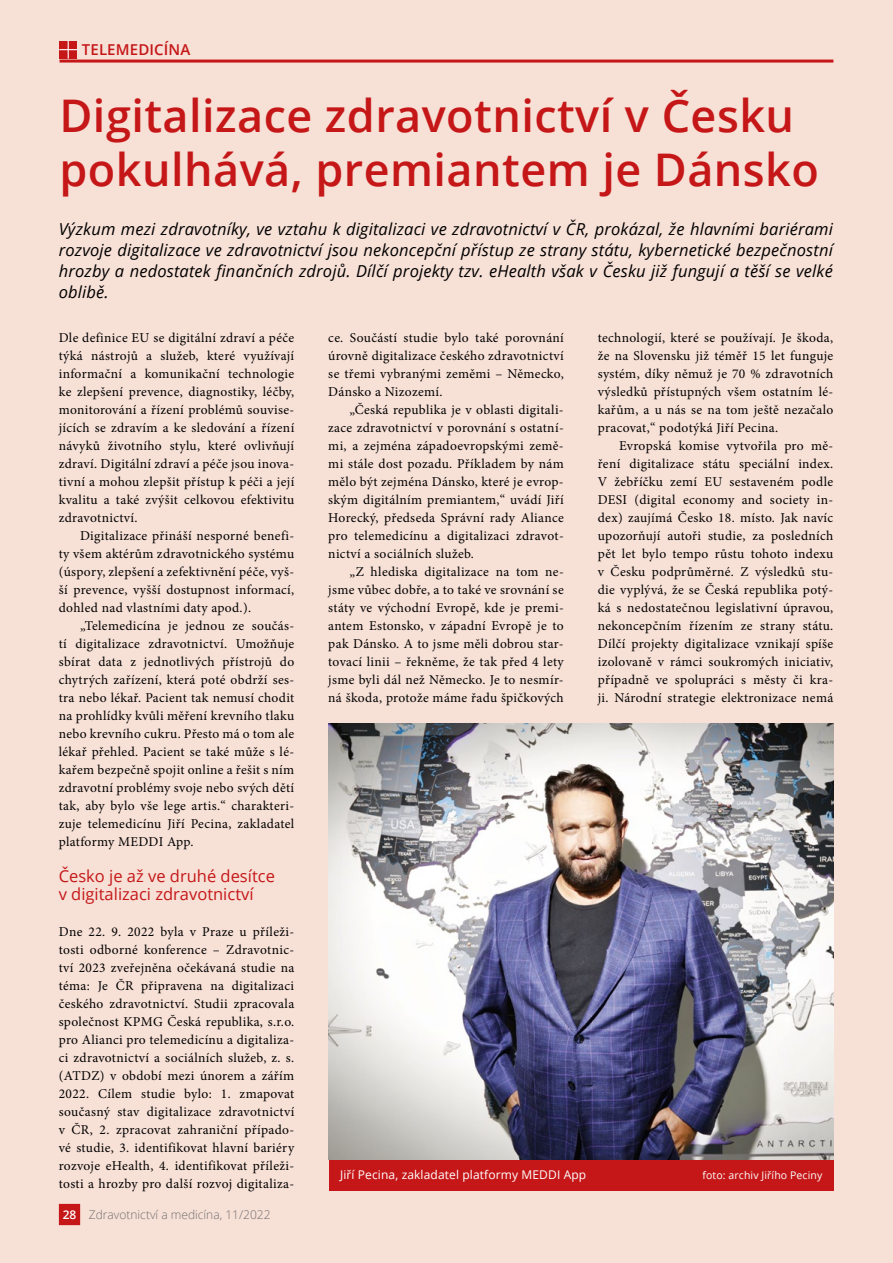
<style>
.page{position:relative;width:893px;height:1263px;background:#f7e0d6}
.page>*{position:absolute;margin:0;border:0;box-sizing:border-box;transform-origin:0 0}
.t1{font:600 45px/54px "Open Sans";letter-spacing:.01em;color:#c51718}
.t2{font:italic 16.5px/21px "Open Sans";letter-spacing:.01em;color:#000;text-align:justify}
.t3{font:16.5px/18px "Open Sans";color:#c51718}
.t4{font:600 15px "Open Sans";letter-spacing:.01em;color:#c51718}
.t5{font:13.5px/18px "Minion Pro";letter-spacing:.025em;color:#000;text-align:justify}
.t6{font:12px "Open Sans";letter-spacing:.01em;color:#fff}
.t7{font:300 12px "Open Sans";color:#706f6f}
.t8{font:10.5px "Open Sans";letter-spacing:.01em;color:#fff}
.s1{font-weight:600;color:#fff}
</style>
<div class="page">
<div style="left:59px;top:1204px;width:21px;height:21px;background:#c51718"></div>
<hr style="left:60px;top:60px;width:773px;height:3px;background:#c51718">
<svg style="left:59px;top:41px;width:18px;height:18px"></svg>
<div style="left:329px;top:1157px;width:505px;height:34px;background:#c51718"></div>
<img style="left:329px;top:724px;width:505px;height:435px">
<p class="t4" style="left:82px;top:39px;width:110px">TELEMEDICÍNA</p>
<h1 class="t1" style="left:60px;top:88px;width:761px">Digitalizace zdravotnictví v Česku pokulhává, premiantem je Dánsko</h1>
<p class="t2" style="left:59px;top:218px;width:776px">Výzkum mezi zdravotníky, ve vztahu k digitalizaci ve zdravotnictví v ČR, prokázal, že hlavními bariérami rozvoje digitalizace ve zdravotnictví jsou nekoncepční přístup ze strany státu, kybernetické bezpečnostní hrozby a nedostatek finančních zdrojů. Dílčí projekty tzv. eHealth však v Česku již fungují a těší se velké oblibě.</p>
<p class="t5" style="left:59px;top:329px;width:237px">Dle definice EU se digitální zdraví a péče týká nástrojů a služeb, které využívají informační a komunikační technologie ke zlepšení prevence, diagnostiky, léčby, monitorování a řízení problémů souvise&shy;jících se zdravím a ke sledování a řízení návyků životního stylu, které ovlivňují zdraví. Digitální zdraví a péče jsou inova&shy;tivní a mohou zlepšit přístup k péči a její kvalitu a také zvýšit celkovou efektivitu zdravotnictví.</p>
<p class="t5" style="left:59px;top:527px;width:237px;text-indent:21px">Digitalizace přináší nesporné benefi&shy;ty všem aktérům zdravotnického systému (úspory, zlepšení a zefektivnění péče, vyš&shy;ší prevence, vyšší dostupnost informací, dohled nad vlastními daty apod.).</p>
<p class="t5" style="left:59px;top:617px;width:237px;text-indent:21px">„Telemedicína je jednou ze součás&shy;tí digitalizace zdravotnictví. Umožňuje sbírat data z jednotlivých přístrojů do chytrých zařízení, která poté obdrží ses&shy;tra nebo lékař. Pacient tak nemusí chodit na prohlídky kvůli měření krevního tlaku nebo krevního cukru. Přesto má o tom ale lékař přehled. Pacient se také může s lé&shy;kařem bezpečně spojit online a řešit s ním zdravotní problémy svoje nebo svých dětí tak, aby bylo vše lege artis.“ charakteri&shy;zuje telemedicínu Jiří Pecina, zakladatel platformy MEDDI App.</p>
<p class="t3" style="left:59px;top:867px;width:218px">Česko je až ve druhé desítce v digitalizaci zdravotnictví</p>
<p class="t5" style="left:59px;top:923px;width:237px">Dne 22. 9. 2022 byla v Praze u příleži&shy;tosti odborné konference – Zdravotnic&shy;tví 2023 zveřejněna očekávaná studie na téma: Je ČR připravena na digitalizaci českého zdravotnictví. Studii zpracovala společnost KPMG Česká republika, s.r.o. pro Alianci pro telemedicínu a digitaliza&shy;ci zdravotnictví a sociálních služeb, z. s. (ATDZ) v období mezi únorem a zářím 2022. Cílem studie bylo: 1. zmapovat současný stav digitalizace zdravotnictví v ČR, 2. zpracovat zahraniční případo&shy;vé studie, 3. identifikovat hlavní bariéry rozvoje eHealth, 4. identifikovat příleži&shy;tosti a hrozby pro další rozvoj digitaliza-</p>
<p class="t7" style="left:63px;top:1206px;width:209px"><span class="s1">28</span> Zdravotnictví a medicína, 11/2022</p>
<p class="t5" style="left:328px;top:329px;width:237px">ce. Součástí studie bylo také porovnání úrovně digitalizace českého zdravotnictví se třemi vybranými zeměmi – Německo, Dánsko a Nizozemí.</p>
<p class="t5" style="left:328px;top:401px;width:237px;text-indent:21px">„Česká republika je v oblasti digitali&shy;zace zdravotnictví v porovnání s ostatní&shy;mi, a zejména západoevropskými země&shy;mi stále dost pozadu. Příkladem by nám mělo být zejména Dánsko, které je evrop&shy;ským digitálním premiantem,“ uvádí Jiří Horecký, předseda Správní rady Aliance pro telemedicínu a digitalizaci zdravot&shy;nictví a sociálních služeb.</p>
<p class="t5" style="left:328px;top:563px;width:237px;text-indent:21px">„Z hlediska digitalizace na tom ne&shy;jsme vůbec dobře, a to také ve srovnání se státy ve východní Evropě, kde je premi&shy;antem Estonsko, v západní Evropě je to pak Dánsko. A to jsme měli dobrou star&shy;tovací linii – řekněme, že tak před 4 lety jsme byli dál než Německo. Je to nesmír&shy;ná škoda, protože máme řadu špičkových</p>
<p class="t5" style="left:598px;top:329px;width:237px">technologií, které se používají. Je škoda, že na Slovensku již téměř 15 let funguje systém, díky němuž je 70 % zdravotních výsledků přístupných všem ostatním lé&shy;kařům, a u nás se na tom ještě nezačalo pracovat,“ podotýká Jiří Pecina.</p>
<p class="t5" style="left:598px;top:437px;width:237px;text-indent:21px">Evropská komise vytvořila pro mě&shy;ření digitalizace státu speciální index.<br>V žebříčku zemí EU sestaveném podle DESI (digital economy and society in&shy;dex) zaujímá Česko 18. místo. Jak navíc upozorňují autoři studie, za posledních pět let bylo tempo růstu tohoto indexu v Česku podprůměrné. Z výsledků stu&shy;die vyplývá, že se Česká republika potý&shy;ká s nedostatečnou legislativní úpravou, nekoncepčním řízením ze strany státu.<br>Dílčí projekty digitalizace vznikají spíše izolovaně v rámci soukromých iniciativ, případně ve spolupráci s městy či kra&shy;ji. Národní strategie elektronizace nemá</p>
<p class="t6" style="left:340px;top:1166px;width:248px">Jiří Pecina, zakladatel platformy MEDDI App</p>
<p class="t8" style="left:702px;top:1168px;width:121px">foto: archiv Jiřího Peciny</p>
</div>
